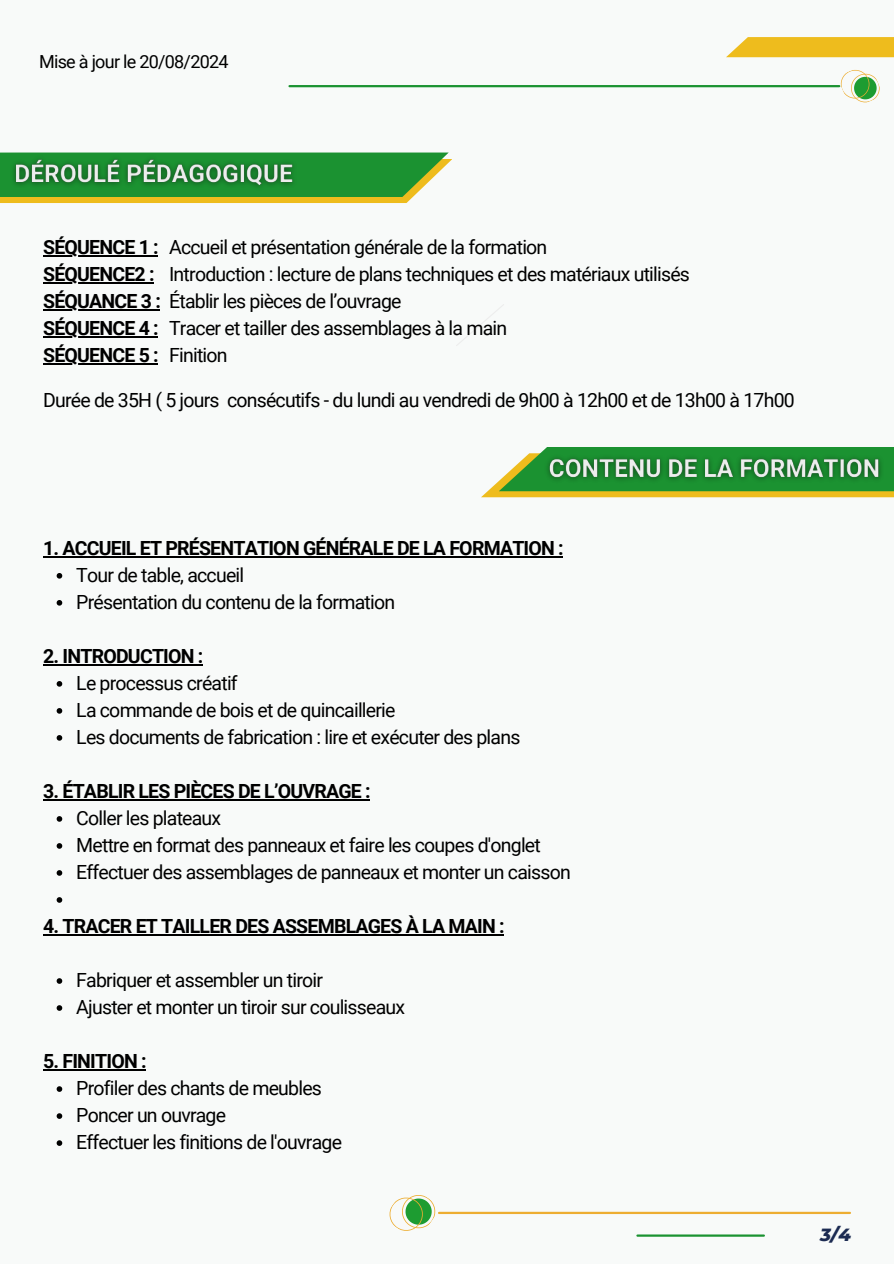
<style>
.page{position:relative;width:894px;height:1264px;background:#fff}
.page>*{position:absolute;margin:0;border:0;box-sizing:border-box;transform-origin:0 0}
.t1{font:19.5px/27px "Roboto";letter-spacing:-.04em;color:#000}
.t2{font:700 19.5px/27px "Roboto";letter-spacing:-.04em;color:#000}
.t3{font:18px "Roboto";letter-spacing:-.04em;color:#000}
.t4{font:italic 800 18px "Montserrat";color:#1c2b52}
.s1{font-weight:400}
</style>
<div class="page">
<div style="left:0;top:0;width:893px;height:1263px;background:#f8faf9"></div>
<svg style="left:726px;top:37px;width:167px;height:20px;background:#eec02c"></svg>
<hr style="left:289px;top:85px;width:550px;height:2px;background:#1b9231">
<svg style="left:840px;top:69px;width:39px;height:34px"></svg>
<svg style="left:456px;top:304px;width:48px;height:42px"></svg>
<hr style="left:43px;top:255px;width:115px;height:1px;background:#000">
<hr style="left:43px;top:282px;width:111px;height:1px;background:#000">
<hr style="left:43px;top:309px;width:117px;height:1px;background:#000">
<hr style="left:43px;top:336px;width:115px;height:1px;background:#000">
<hr style="left:43px;top:363px;width:115px;height:1px;background:#000">
<svg style="left:0;top:152px;width:452px;height:51px;background:#6fa941"></svg>
<img style="left:5px;top:152px;width:296px;height:44px">
<hr style="left:43px;top:556px;width:520px;height:1px;background:#000">
<svg style="left:57px;top:573px;width:5px;height:5px"></svg>
<svg style="left:57px;top:600px;width:5px;height:5px"></svg>
<hr style="left:43px;top:664px;width:160px;height:1px;background:#000">
<svg style="left:57px;top:681px;width:5px;height:5px"></svg>
<svg style="left:57px;top:708px;width:5px;height:5px"></svg>
<svg style="left:57px;top:735px;width:5px;height:5px"></svg>
<hr style="left:43px;top:799px;width:327px;height:1px;background:#000">
<svg style="left:57px;top:816px;width:5px;height:5px"></svg>
<svg style="left:57px;top:843px;width:5px;height:5px"></svg>
<svg style="left:57px;top:870px;width:5px;height:5px"></svg>
<svg style="left:57px;top:897px;width:5px;height:5px"></svg>
<hr style="left:43px;top:934px;width:460px;height:1px;background:#000">
<svg style="left:57px;top:978px;width:5px;height:5px"></svg>
<svg style="left:57px;top:1005px;width:5px;height:5px"></svg>
<hr style="left:43px;top:1069px;width:103px;height:1px;background:#000">
<svg style="left:57px;top:1086px;width:5px;height:5px"></svg>
<svg style="left:57px;top:1113px;width:5px;height:5px"></svg>
<svg style="left:57px;top:1140px;width:5px;height:5px"></svg>
<svg style="left:481px;top:447px;width:412px;height:50px"></svg>
<img style="left:539px;top:449px;width:349px;height:38px">
<hr style="left:439px;top:1211px;width:410px;height:2px;background:#edad31">
<hr style="left:637px;top:1234px;width:126px;height:2px;background:#1b9231">
<svg style="left:389px;top:1195px;width:46px;height:36px"></svg>
<p class="t3" style="left:39px;top:48px;width:191px">Mise à jour le 20/08/2024</p>
<p class="t2" style="left:43px;top:233px;width:360px">SÉQUENCE 1 :<br>SÉQUENCE2 :<br>SÉQUANCE 3 : <span class="s1">Établir les pièces de lʼouvrage<br></span>SÉQUENCE 4 :<br>SÉQUENCE 5 :</p>
<p class="t1" style="left:169px;top:233px;width:522px">Accueil et présentation générale de la formation<br>Introduction : lecture de plans techniques et des matériaux utilisés</p>
<p class="t1" style="left:169px;top:314px;width:339px">Tracer et tailler des assemblages à la main<br>Finition</p>
<p class="t1" style="left:43px;top:385px;width:753px">Durée de 35H ( 5 jours consécutifs - du lundi au vendredi de 9h00 à 12h00 et de 13h00 à 17h00</p>
<p class="t2" style="left:43px;top:534px;width:522px">1. ACCUEIL ET PRÉSENTATION GÉNÉRALE DE LA FORMATION :</p>
<p class="t1" style="left:76px;top:561px;width:320px">Tour de table, accueil<br>Présentation du contenu de la formation</p>
<p class="t2" style="left:43px;top:642px;width:162px">2. INTRODUCTION :</p>
<p class="t1" style="left:76px;top:669px;width:445px">Le processus créatif<br>La commande de bois et de quincaillerie<br>Les documents de fabrication : lire et exécuter des plans</p>
<p class="t2" style="left:43px;top:777px;width:329px">3. ÉTABLIR LES PIÈCES DE L’OUVRAGE :</p>
<p class="t1" style="left:76px;top:804px;width:496px">Coller les plateaux<br>Mettre en format des panneaux et faire les coupes d'onglet<br>Effectuer des assemblages de panneaux et monter un caisson</p>
<p class="t2" style="left:43px;top:912px;width:463px">4. TRACER ET TAILLER DES ASSEMBLAGES À LA MAIN :</p>
<p class="t1" style="left:76px;top:966px;width:330px">Fabriquer et assembler un tiroir<br>Ajuster et monter un tiroir sur coulisseaux</p>
<p class="t2" style="left:43px;top:1047px;width:105px">5. FINITION :</p>
<p class="t1" style="left:76px;top:1074px;width:267px">Profiler des chants de meubles<br>Poncer un ouvrage<br>Effectuer les finitions de l'ouvrage</p>
<p class="t4" style="left:819px;top:1220px;width:32px">3/4</p>
</div>
